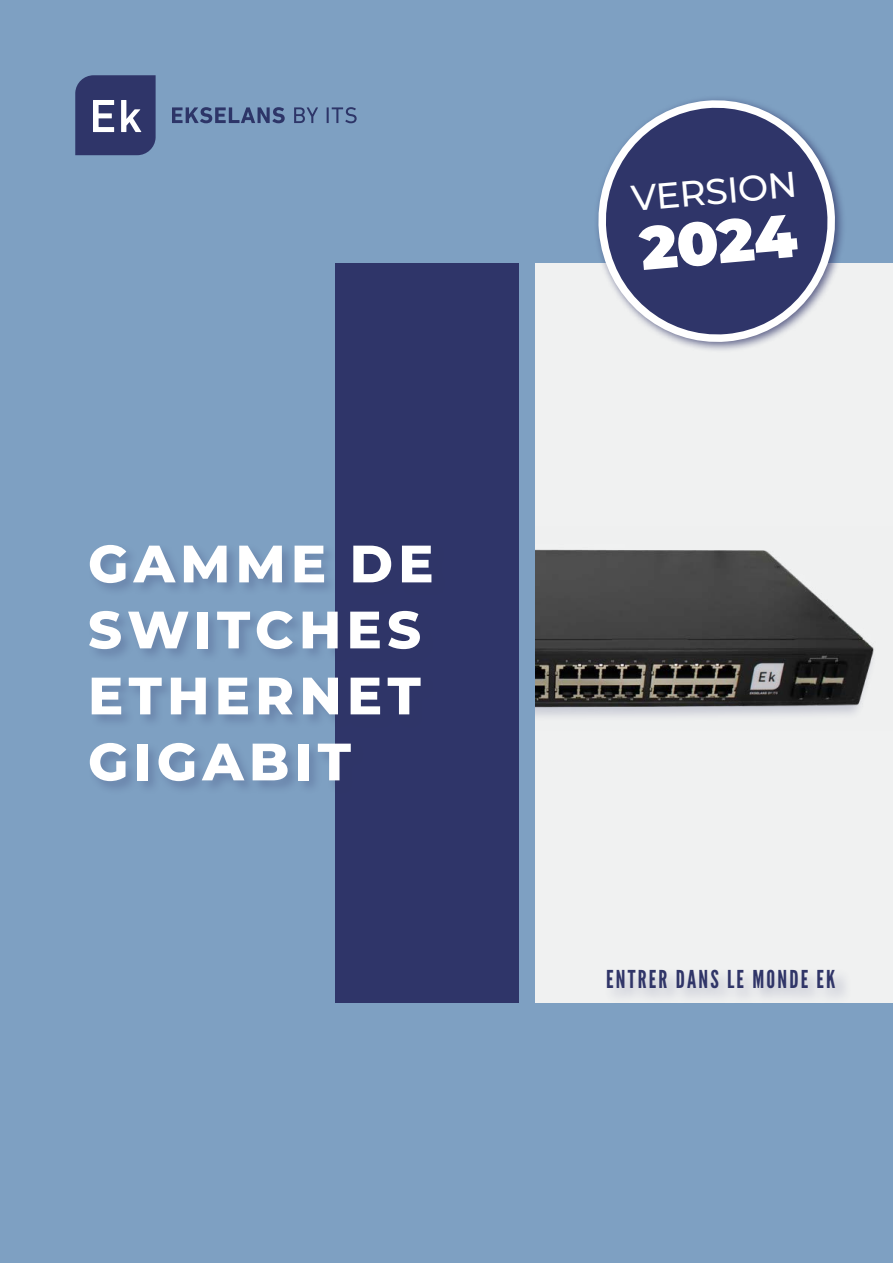
<style>
.page{position:relative;width:893px;height:1263px;background:#7ea0c2}
.page>*{position:absolute;margin:0;border:0;box-sizing:border-box;transform-origin:0 0}
.t1{font:900 60.75px "Montserrat";color:#fff}
.t2{font:800 52.5px/66px "Montserrat";letter-spacing:.1em;color:#fff}
.t3{font:500 36px "Montserrat";color:#fff}
.t4{font:24.6px "League Gothic";letter-spacing:.09em;color:#303568}
</style>
<div class="page">
<div style="left:335px;top:264px;width:184px;height:739px;background:#2f3569"></div>
<div style="left:536px;top:264px;width:357px;height:739px;background:#f0f1f1"></div>
<img style="left:536px;top:549px;width:338px;height:168px">
<div style="left:604px;top:967px;width:249px;height:39px;background:#303568;opacity:.25"></div>
<div style="left:87px;top:542px;width:360px;height:253px;background:#303568;opacity:.25"></div>
<svg style="left:75px;top:75px;width:81px;height:80px;background:#484e7c"></svg>
<svg style="left:172px;top:107px;width:113px;height:16px"></svg>
<svg style="left:294px;top:107px;width:24px;height:16px"></svg>
<svg style="left:327px;top:107px;width:30px;height:16px"></svg>
<div style="left:593px;top:95px;width:254px;height:258px;background:#303568;opacity:.75"></div>
<svg style="left:597px;top:99px;width:239px;height:247px"></svg>
<p class="t2" style="left:88px;top:528px;width:347px">GAMME DE<br>SWITCHES<br>ETHERNET<br>GIGABIT</p>
<p class="t3" style="left:629px;top:173px;width:168px;rotate:-5deg">VERSION</p>
<p class="t1" style="left:636px;top:203px;width:158px;rotate:-5deg">2024</p>
<p class="t4" style="left:606px;top:965px;width:231px">ENTRER DANS LE MONDE EK</p>
</div>
